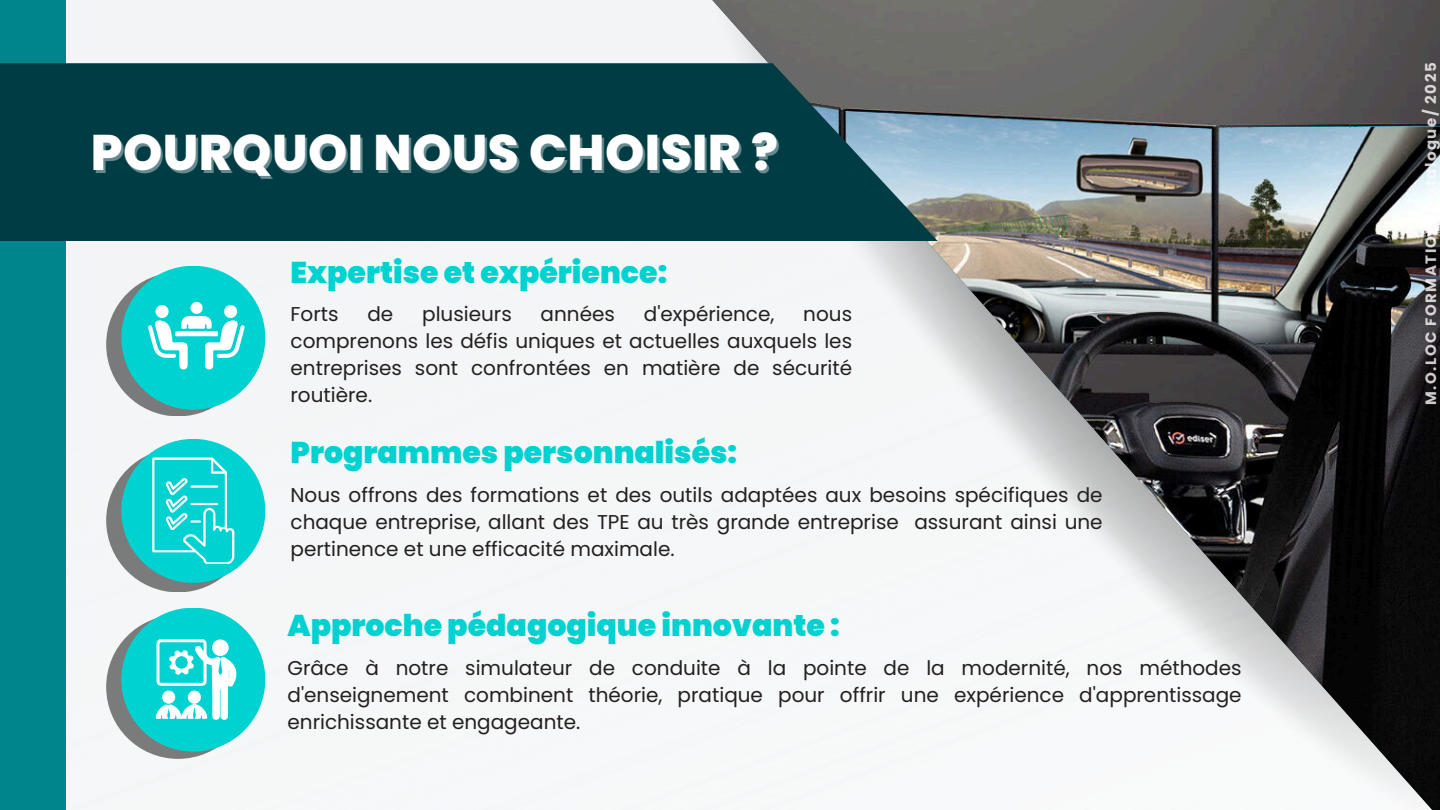
<style>
.page{position:relative;width:1440px;height:810px;background:#fff}
.page>*{position:absolute;margin:0;border:0;box-sizing:border-box;transform-origin:0 0}
.t1{font:800 50px "Poppins";letter-spacing:.01em;color:#fff}
.t2{font:900 30px "Poppins";color:#00d1d1}
.t3{font:20px/27px "Poppins";color:#231f20;text-align:justify}
.t4{font:700 15px "Poppins";letter-spacing:.1em;color:#fffbfb}
</style>
<div class="page">
<div style="left:66px;top:0;width:559px;height:810px;background:#f4f6f7"></div>
<img style="left:712px;top:0;width:728px;height:810px">
<div style="left:106px;top:272px;width:144px;height:144px;background:#797a7b;border-radius:50%"></div>
<div style="left:121px;top:266px;width:144px;height:144px;background:#00d1d1;border-radius:50%"></div>
<svg style="left:148px;top:316px;width:97px;height:53px"></svg>
<div style="left:224px;top:305px;width:13px;height:13px;background:#fff;border-radius:50%"></div>
<div style="left:155px;top:305px;width:14px;height:13px;background:#fff;border-radius:50%"></div>
<div style="left:190px;top:302px;width:13px;height:12px;background:#fff;border-radius:50%"></div>
<div style="left:106px;top:448px;width:144px;height:144px;background:#7a7b7b;border-radius:50%"></div>
<div style="left:121px;top:439px;width:144px;height:144px;background:#00d1d1;border-radius:50%"></div>
<div style="left:106px;top:615px;width:144px;height:144px;background:#7a7b7b;border-radius:50%"></div>
<div style="left:121px;top:608px;width:144px;height:144px;background:#00d1d1;border-radius:50%"></div>
<svg style="left:156px;top:639px;width:81px;height:81px"></svg>
<svg style="left:152px;top:457px;width:82px;height:107px"></svg>
<div style="left:0;top:0;width:66px;height:810px;background:#00858c"></div>
<svg style="left:0;top:63px;width:938px;height:178px;background:#0b434a"></svg>
<p class="t1" style="left:91px;top:118px;width:689px">POURQUOI NOUS CHOISIR ?</p>
<h1 class="t2" style="left:291px;top:251px;width:378px">Expertise et expérience:</h1>
<p class="t3" style="left:291px;top:301px;width:50px">Forts</p>
<p class="t3" style="left:367px;top:301px;width:27px">de</p>
<p class="t3" style="left:422px;top:301px;width:91px">plusieurs</p>
<p class="t3" style="left:541px;top:301px;width:76px">années</p>
<p class="t3" style="left:644px;top:301px;width:132px">d'expérience,</p>
<p class="t3" style="left:291px;top:301px;width:563px;text-indent:513px">nous comprenons les défis uniques et actuelles auxquels les entreprises sont confrontées en matière de sécurité routière.</p>
<h2 class="t2" style="left:291px;top:431px;width:448px">Programmes personnalisés:</h2>
<p class="t3" style="left:291px;top:481px;width:814px">Nous offrons des formations et des outils adaptées aux besoins spécifiques de chaque entreprise, allant des TPE au très grande entreprise assurant ainsi une pertinence et une efficacité maximale.</p>
<h3 class="t2" style="left:287px;top:604px;width:554px">Approche pédagogique innovante :</h3>
<h2 class="t3" style="left:287px;top:654px;width:956px">Grâce à notre simulateur de conduite à la pointe de la modernité, nos méthodes d'enseignement combinent théorie, pratique pour offrir une expérience d'apprentissage enrichissante et engageante.</h2>
<p class="t4" style="left:1420px;top:405px;width:344px;rotate:-90deg">M.O.LOC FORMATION /catalogue/ 2025</p>
</div>
